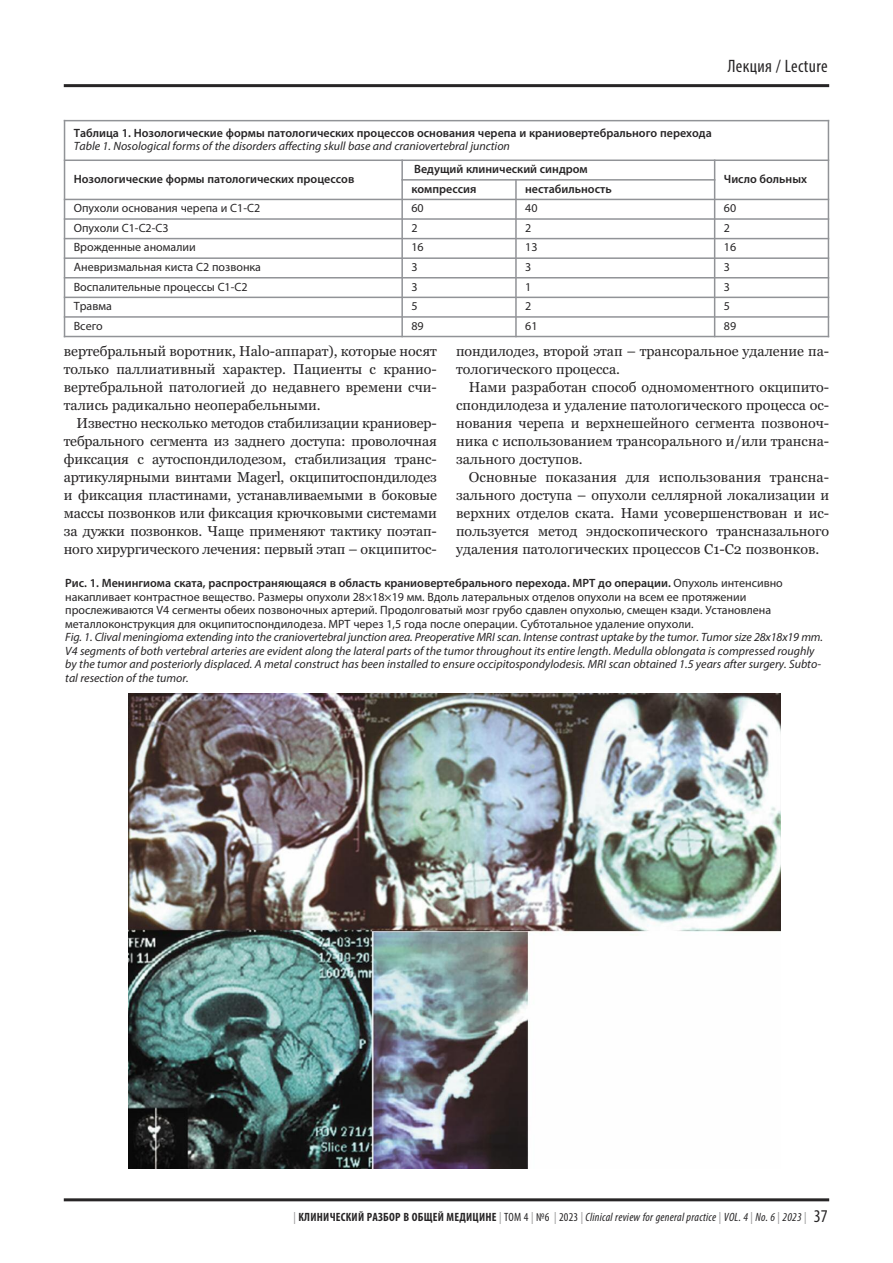
<style>
.page{position:relative;width:893px;height:1263px;background:#fff}
.page>*{position:absolute;margin:0;border:0;box-sizing:border-box;transform-origin:0 0}
.t1{font:condensed 18px "Myriad Pro";letter-spacing:.02em;color:#272526}
.t2{font:14.25px/18px "Georgia";color:#272526;text-align:justify}
.t3{font:12px/13.5px "Myriad Pro";color:#272526}
.t4{font:italic 12px/13.5px "Myriad Pro";color:#272526}
.t5{font:600 12px "Myriad Pro";color:#272526}
.t6{font:italic condensed 12px "Myriad Pro";letter-spacing:.02em;color:#272526}
.s1{font-weight:600}
.s2{font-style:normal;color:#939293}
.s3{font-weight:700;font-style:normal}
.s4{font-style:normal}
.s5{font-style:normal;font-size:18px}
</style>
<div class="page">
<hr style="left:64px;top:1198px;width:765px;height:3px;background:#272526">
<hr style="left:64px;top:84px;width:765px;height:3px;background:#272526">
<hr style="left:64px;top:120px;width:1px;height:217px;background:#919397">
<hr style="left:401px;top:159px;width:2px;height:178px;background:#919397">
<hr style="left:515px;top:179px;width:2px;height:158px;background:#919397">
<hr style="left:714px;top:159px;width:1px;height:178px;background:#919397">
<hr style="left:828px;top:120px;width:1px;height:217px;background:#919397">
<hr style="left:64px;top:120px;width:765px;height:1px;background:#919397">
<hr style="left:64px;top:159px;width:765px;height:2px;background:#919397">
<hr style="left:401px;top:179px;width:314px;height:2px;background:#919397">
<hr style="left:64px;top:199px;width:765px;height:1px;background:#919397">
<hr style="left:64px;top:218px;width:765px;height:2px;background:#919397">
<hr style="left:64px;top:238px;width:765px;height:1px;background:#919397">
<hr style="left:64px;top:257px;width:765px;height:2px;background:#919397">
<hr style="left:64px;top:277px;width:765px;height:1px;background:#919397">
<hr style="left:64px;top:297px;width:765px;height:1px;background:#919397">
<hr style="left:64px;top:316px;width:765px;height:2px;background:#919397">
<hr style="left:64px;top:336px;width:765px;height:1px;background:#919397">
<img style="left:129px;top:693px;width:652px;height:475px">
<p class="t1" style="left:728px;top:60px;width:101px">Лекция / Lecture</p>
<p class="t5" style="left:74px;top:128px;width:639px">Таблица 1. Нозологические формы патологических процессов основания черепа и краниовертебрального перехода</p>
<p class="t4" style="left:74px;top:140px;width:438px">Table 1. Nosological forms of the disorders affecting skull base and craniovertebral junction</p>
<p class="t5" style="left:74px;top:174px;width:282px">Нозологические формы патологических процессов</p>
<p class="t5" style="left:414px;top:165px;width:175px">Ведущий клинический синдром</p>
<p class="t5" style="left:411px;top:184px;width:67px">компрессия</p>
<p class="t5" style="left:525px;top:184px;width:88px">нестабильность</p>
<p class="t5" style="left:724px;top:174px;width:85px">Число больных</p>
<p class="t3" style="left:74px;top:202px;width:188px">Опухоли основания черепа и С1-С2</p>
<p class="t3" style="left:411px;top:202px;width:14px">60</p>
<p class="t3" style="left:525px;top:202px;width:14px">40</p>
<p class="t3" style="left:724px;top:202px;width:14px">60</p>
<p class="t3" style="left:74px;top:222px;width:96px">Опухоли С1-С2-С3</p>
<p class="t3" style="left:411px;top:222px;width:8px">2</p>
<p class="t3" style="left:525px;top:222px;width:8px">2</p>
<p class="t3" style="left:724px;top:222px;width:8px">2</p>
<p class="t3" style="left:74px;top:242px;width:123px">Врожденные аномалии</p>
<p class="t3" style="left:411px;top:242px;width:14px">16</p>
<p class="t3" style="left:525px;top:242px;width:14px">13</p>
<p class="t3" style="left:724px;top:242px;width:14px">16</p>
<p class="t3" style="left:74px;top:261px;width:189px">Аневризмальная киста С2 позвонка</p>
<p class="t3" style="left:411px;top:261px;width:8px">3</p>
<p class="t3" style="left:525px;top:261px;width:8px">3</p>
<p class="t3" style="left:724px;top:261px;width:8px">3</p>
<p class="t3" style="left:74px;top:281px;width:175px">Воспалительные процессы С1-С2</p>
<p class="t3" style="left:411px;top:281px;width:8px">3</p>
<p class="t3" style="left:525px;top:281px;width:8px">1</p>
<p class="t3" style="left:724px;top:281px;width:8px">3</p>
<p class="t3" style="left:74px;top:300px;width:40px">Травма</p>
<p class="t3" style="left:411px;top:300px;width:8px">5</p>
<p class="t3" style="left:525px;top:300px;width:8px">2</p>
<p class="t3" style="left:724px;top:300px;width:8px">5</p>
<p class="t3" style="left:74px;top:320px;width:31px">Всего</p>
<p class="t3" style="left:411px;top:320px;width:14px">89</p>
<p class="t3" style="left:525px;top:320px;width:14px">61</p>
<p class="t3" style="left:724px;top:320px;width:14px">89</p>
<p class="t2" style="left:64px;top:342px;width:375px">вертебральный воротник, Halo-аппарат), которые носят только паллиативный характер. Пациенты с кранио&shy;вертебральной патологией до недавнего времени счи&shy;тались радикально неоперабельными.</p>
<p class="t2" style="left:64px;top:414px;width:375px;text-indent:13px">Известно несколько методов стабилизации краниовер&shy;тебрального сегмента из заднего доступа: проволочная фиксация с аутоспондилодезом, стабилизация транс&shy;артикулярными винтами Magerl, окципитоспондилодез и фиксация пластинами, устанавливаемыми в боковые массы позвонков или фиксация крючковыми системами за дужки позвонков. Чаще применяют тактику поэтап&shy;ного хирургического лечения: первый этап – окципитос-</p>
<p class="t2" style="left:456px;top:342px;width:375px">пондилодез, второй этап – трансоральное удаление па&shy;тологического процесса.</p>
<p class="t2" style="left:456px;top:378px;width:375px;text-indent:13px">Нами разработан способ одномоментного окципито&shy;спондилодеза и удаление патологического процесса ос&shy;нования черепа и верхнешейного сегмента позвоноч&shy;ника с использованием трансорального и/или трансна&shy;зального доступов.</p>
<p class="t2" style="left:456px;top:468px;width:375px;text-indent:13px">Основные показания для использования трансна&shy;зального доступа – опухоли селлярной локализации и верхних отделов ската. Нами усовершенствован и ис&shy;пользуется метод эндоскопического трансназального удаления патологических процессов С1-С2 позвонков.</p>
<p class="t3" style="left:65px;top:577px;width:719px"><span class="s1">Рис. 1. Менингиома ската, распространяющаяся в область краниовертебрального перехода. МРТ до операции.</span> Опухоль интенсивно накапливает контрастное вещество. Размеры опухоли 28×18×19 мм. Вдоль латеральных отделов опухоли на всем ее протяжении прослеживаются V4 сегменты обеих позвоночных артерий. Продолговатый мозг грубо сдавлен опухолью, смещен кзади. Установлена металлоконструкция для окципитоспондилодеза. МРТ через 1,5 года после операции. Субтотальное удаление опухоли.</p>
<p class="t4" style="left:65px;top:631px;width:759px">Fig. 1. Clival meningioma extending into the craniovertebral junction area. Preoperative MRI scan. Intense contrast uptake by the tumor. Tumor size 28х18х19 mm.<br>V4 segments of both vertebral arteries are evident along the lateral parts of the tumor throughout its entire length. Medulla oblongata is compressed roughly by the tumor and posteriorly displaced. A metal construct has been installed to ensure occipitospondylodesis. MRI scan obtained 1.5 years after surgery. Subto&shy;tal resection of the tumor.</p>
<p class="t6" style="left:294px;top:1212px;width:536px"><span class="s2">|</span> <span class="s3">КЛИНИЧЕСКИЙ РАЗБОР В ОБЩЕЙ МЕДИЦИНЕ</span> <span class="s2">|</span> <span class="s4">ТОМ 4</span> <span class="s2">|</span> <span class="s4">№6</span> <span class="s2">|</span> <span class="s4">2023</span> <span class="s2">|</span> Clinical review for general practice <span class="s2">|</span> VOL. 4 <span class="s2">|</span> No. 6 <span class="s2">|</span> 2023 <span class="s2">|</span> <span class="s5">37</span></p>
</div>
